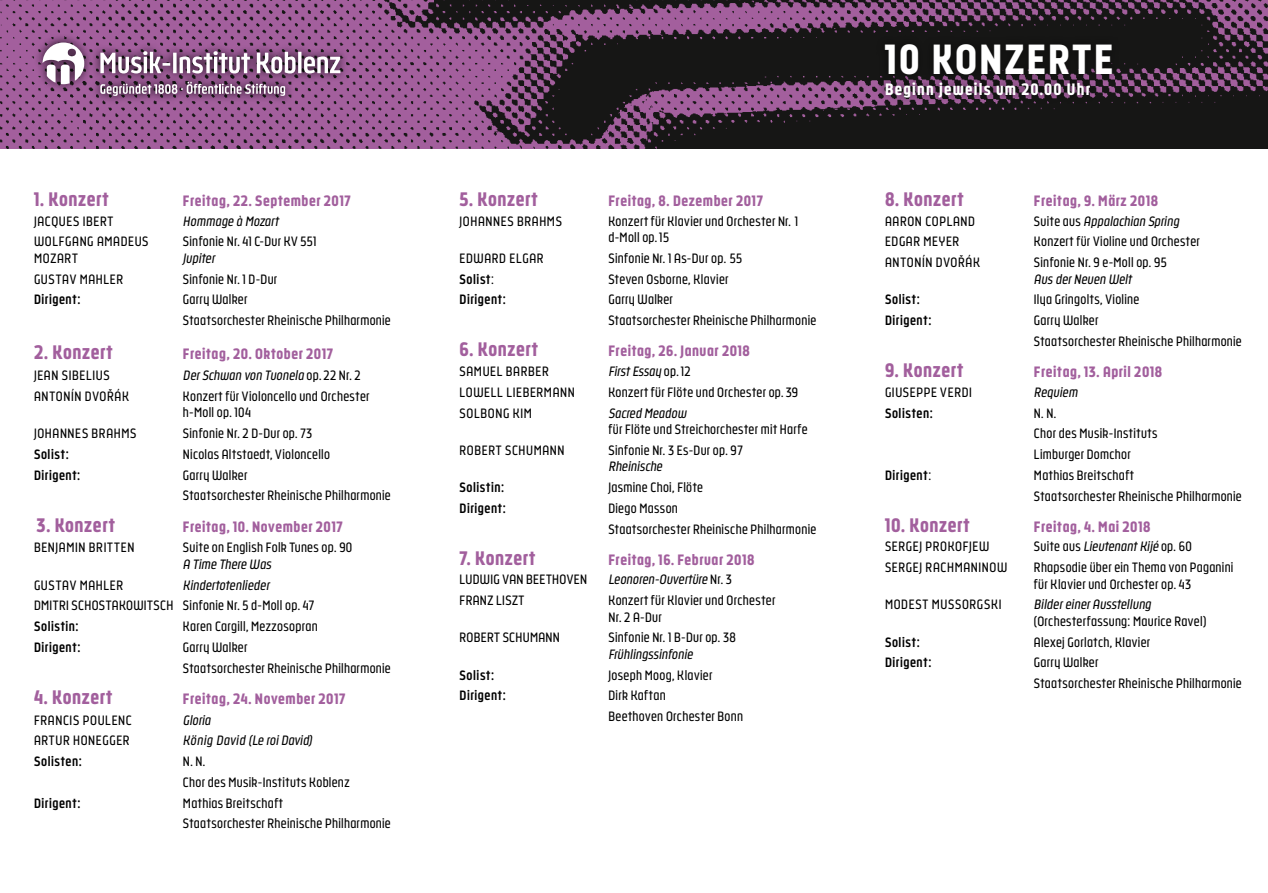
<style>
.page{position:relative;width:1268px;height:893px;background:#fff}
.page>*{position:absolute;margin:0;border:0;box-sizing:border-box;transform-origin:0 0}
.t1{font:900 42px "Styling";letter-spacing:.06em;color:#fff}
.t2{font:900 19.5px "Styling";letter-spacing:.03em;color:#a25f9d}
.t3{font:900 16.5px "Styling";letter-spacing:.075em;color:#fff}
.t4{font:900 15px "Styling";letter-spacing:.035em;color:#a25f9d}
.t5{font:13.5px/20.7px "Styling";letter-spacing:.03em;color:#000}
.t6{font:italic 13.5px "Styling";letter-spacing:.02em;color:#000}
.t7{font:700 13.5px "Styling";letter-spacing:.04em;color:#000}
.t8{font:13.5px "Styling";letter-spacing:.05em;color:#000}
.t9{font:13.5px "Styling";letter-spacing:.055em;color:#000}
.t10{font:italic 13.5px "Styling";color:#000}
.s1{font-style:normal}
.s2{font-weight:400}
</style>
<div class="page">
<img style="left:0;top:0;width:1267px;height:149px">
<div style="left:33px;top:33px;width:317px;height:72px;background:#000;opacity:.7"></div>
<svg style="left:100px;top:51px;width:240px;height:22px"></svg>
<svg style="left:100px;top:82px;width:185px;height:14px"></svg>
<svg style="left:43px;top:43px;width:41px;height:41px"></svg>
<div style="left:875px;top:35px;width:245px;height:72px;background:#000;opacity:.45"></div>
<h2 class="t2" style="left:34px;top:188px;width:76px">1. Konzert</h2>
<p class="t4" style="left:183px;top:192px;width:169px">Freitag, 22. September 2017</p>
<p class="t5" style="left:34px;top:211px;width:81px">JACQUES IBERT</p>
<p class="t6" style="left:183px;top:213px;width:97px">Hommage à Mozart</p>
<p class="t5" style="left:34px;top:232px;width:116px">WOLFGANG AMADEUS</p>
<p class="t5" style="left:183px;top:232px;width:135px">Sinfonie Nr. 41 C-Dur KV 551</p>
<p class="t5" style="left:34px;top:248px;width:45px">MOZART</p>
<p class="t6" style="left:183px;top:251px;width:33px">Jupiter</p>
<p class="t8" style="left:34px;top:271px;width:90px">GUSTAV MAHLER</p>
<p class="t5" style="left:183px;top:269px;width:96px">Sinfonie Nr. 1 D-Dur</p>
<p class="t7" style="left:34px;top:292px;width:48px">Dirigent:</p>
<p class="t5" style="left:183px;top:290px;width:209px">Garry Walker<br>Staatsorchester Rheinische Philharmonie</p>
<h2 class="t2" style="left:34px;top:341px;width:80px">2. Konzert</h2>
<p class="t4" style="left:183px;top:345px;width:151px">Freitag, 20. Oktober 2017</p>
<p class="t8" style="left:34px;top:368px;width:77px">JEAN SIBELIUS</p>
<p class="t6" style="left:183px;top:368px;width:179px">Der Schwan von Tuonela <span class="s1">op. 22 Nr. 2</span></p>
<p class="t5" style="left:34px;top:386px;width:96px">ANTONÍN DVOŘÁK</p>
<p class="t5" style="left:183px;top:388px;width:188px;line-height:16.5px">Konzert für Violoncello und Orchester h-Moll op. 104</p>
<p class="t5" style="left:34px;top:423px;width:104px">JOHANNES BRAHMS</p>
<p class="t5" style="left:183px;top:423px;width:131px">Sinfonie Nr. 2 D-Dur op. 73</p>
<p class="t7" style="left:34px;top:446px;width:36px">Solist:</p>
<p class="t5" style="left:183px;top:444px;width:148px">Nicolas Altstaedt, Violoncello</p>
<p class="t7" style="left:34px;top:467px;width:48px">Dirigent:</p>
<p class="t5" style="left:183px;top:465px;width:209px">Garry Walker<br>Staatsorchester Rheinische Philharmonie</p>
<h2 class="t2" style="left:37px;top:513px;width:80px">3. Konzert</h2>
<p class="t4" style="left:183px;top:517px;width:161px">Freitag, 10. November 2017</p>
<p class="t8" style="left:34px;top:540px;width:102px">BENJAMIN BRITTEN</p>
<p class="t5" style="left:183px;top:537px;width:171px">Suite on English Folk Tunes op. 90</p>
<p class="t6" style="left:183px;top:556px;width:90px">A Time There Was</p>
<p class="t8" style="left:34px;top:577px;width:90px">GUSTAV MAHLER</p>
<p class="t6" style="left:183px;top:577px;width:88px">Kindertotenlieder</p>
<p class="t5" style="left:34px;top:595px;width:281px">DMITRI SCHOSTAKOWITSCH Sinfonie Nr. 5 d-Moll op. 47</p>
<p class="t7" style="left:34px;top:619px;width:46px">Solistin:</p>
<p class="t5" style="left:183px;top:616px;width:136px">Karen Cargill, Mezzosopran</p>
<p class="t7" style="left:34px;top:639px;width:48px">Dirigent:</p>
<p class="t5" style="left:183px;top:637px;width:209px">Garry Walker<br>Staatsorchester Rheinische Philharmonie</p>
<h2 class="t2" style="left:34px;top:685px;width:80px">4. Konzert</h2>
<p class="t4" style="left:183px;top:690px;width:164px">Freitag, 24. November 2017</p>
<p class="t9" style="left:34px;top:712px;width:99px">FRANCIS POULENC</p>
<p class="t6" style="left:183px;top:712px;width:29px">Gloria</p>
<p class="t5" style="left:34px;top:730px;width:97px">ARTUR HONEGGER</p>
<p class="t6" style="left:183px;top:733px;width:130px">König David (Le roi David)</p>
<p class="t7" style="left:34px;top:753px;width:49px">Solisten:</p>
<p class="t5" style="left:183px;top:751px;width:168px">N. N.<br>Chor des Musik-Instituts Koblenz</p>
<p class="t7" style="left:34px;top:795px;width:48px">Dirigent:</p>
<p class="t5" style="left:183px;top:793px;width:209px">Mathias Breitschaft<br>Staatsorchester Rheinische Philharmonie</p>
<h2 class="t2" style="left:459px;top:188px;width:80px">5. Konzert</h2>
<p class="t4" style="left:608px;top:192px;width:156px">Freitag, 8. Dezember 2017</p>
<p class="t5" style="left:459px;top:211px;width:104px">JOHANNES BRAHMS</p>
<p class="t5" style="left:608px;top:213px;width:191px;line-height:16.5px">Konzert für Klavier und Orchester Nr. 1 d-Moll op. 15</p>
<p class="t8" style="left:459px;top:251px;width:85px">EDWARD ELGAR</p>
<p class="t5" style="left:608px;top:248px;width:135px">Sinfonie Nr. 1 As-Dur op. 55</p>
<p class="t7" style="left:459px;top:271px;width:36px">Solist<span class="s2">:</span></p>
<p class="t5" style="left:608px;top:269px;width:121px">Steven Osborne, Klavier</p>
<p class="t7" style="left:459px;top:292px;width:48px">Dirigent:</p>
<p class="t5" style="left:608px;top:290px;width:209px">Garry Walker<br>Staatsorchester Rheinische Philharmonie</p>
<h2 class="t2" style="left:459px;top:338px;width:80px">6. Konzert</h2>
<p class="t4" style="left:608px;top:342px;width:143px">Freitag, 26. Januar 2018</p>
<p class="t8" style="left:459px;top:364px;width:91px">SAMUEL BARBER</p>
<p class="t10" style="left:608px;top:364px;width:84px">First Essay <span class="s1">op. 12</span></p>
<p class="t8" style="left:459px;top:384px;width:117px">LOWELL LIEBERMANN</p>
<p class="t5" style="left:608px;top:382px;width:191px">Konzert für Flöte und Orchester op. 39</p>
<p class="t8" style="left:459px;top:405px;width:74px">SOLBONG KIM</p>
<p class="t6" style="left:608px;top:405px;width:79px">Sacred Meadow</p>
<p class="t5" style="left:608px;top:419px;width:200px">für Flöte und Streichorchester mit Harfe</p>
<p class="t8" style="left:459px;top:442px;width:106px">ROBERT SCHUMANN</p>
<p class="t5" style="left:608px;top:440px;width:136px">Sinfonie Nr. 3 Es-Dur op. 97</p>
<p class="t6" style="left:608px;top:459px;width:55px">Rheinische</p>
<p class="t7" style="left:459px;top:479px;width:46px">Solistin:</p>
<p class="t5" style="left:608px;top:477px;width:96px">Jasmine Choi, Flöte</p>
<p class="t7" style="left:459px;top:500px;width:48px">Dirigent:</p>
<p class="t5" style="left:608px;top:498px;width:209px">Diego Masson<br>Staatsorchester Rheinische Philharmonie</p>
<h2 class="t2" style="left:459px;top:546px;width:77px">7. Konzert</h2>
<p class="t4" style="left:608px;top:551px;width:147px">Freitag, 16. Februar 2018</p>
<p class="t5" style="left:459px;top:570px;width:129px">LUDWIG VAN BEETHOVEN</p>
<p class="t6" style="left:608px;top:572px;width:125px">Leonoren-Ouvertüre <span class="s1">Nr. 3</span></p>
<p class="t5" style="left:459px;top:590px;width:66px">FRANZ LISZT</p>
<p class="t5" style="left:608px;top:592px;width:168px;line-height:16.5px">Konzert für Klavier und Orchester<br>Nr. 2 A-Dur</p>
<p class="t5" style="left:459px;top:628px;width:102px">ROBERT SCHUMANN</p>
<p class="t5" style="left:608px;top:628px;width:129px">Sinfonie Nr. 1 B-Dur op. 38</p>
<p class="t6" style="left:608px;top:647px;width:86px">Frühlingssinfonie</p>
<p class="t7" style="left:459px;top:667px;width:36px">Solist:</p>
<p class="t5" style="left:608px;top:665px;width:105px">Joseph Moog, Klavier</p>
<p class="t7" style="left:459px;top:688px;width:48px">Dirigent:</p>
<p class="t5" style="left:608px;top:686px;width:136px">Dirk Kaftan<br>Beethoven Orchester Bonn</p>
<h1 class="t1" style="left:884px;top:35px;width:229px">10 KONZERTE</h1>
<p class="t3" style="left:884px;top:80px;width:207px">Beginn jeweils um 20.00 Uhr</p>
<h2 class="t2" style="left:884px;top:188px;width:80px">8. Konzert</h2>
<p class="t4" style="left:1033px;top:192px;width:126px">Freitag, 9. März 2018</p>
<p class="t5" style="left:884px;top:211px;width:91px">AARON COPLAND</p>
<p class="t6" style="left:1033px;top:213px;width:146px"><span class="s1">Suite aus</span> Appalachian Spring</p>
<p class="t8" style="left:884px;top:234px;width:76px">EDGAR MEYER</p>
<p class="t5" style="left:1033px;top:232px;width:167px">Konzert für Violine und Orchester</p>
<p class="t5" style="left:884px;top:252px;width:96px">ANTONÍN DVOŘÁK</p>
<p class="t5" style="left:1033px;top:252px;width:134px">Sinfonie Nr. 9 e-Moll op. 95</p>
<p class="t6" style="left:1033px;top:271px;width:99px">Aus der Neuen Welt</p>
<p class="t7" style="left:884px;top:292px;width:36px">Solist:</p>
<p class="t5" style="left:1033px;top:290px;width:107px">Ilya Gringolts, Violine</p>
<p class="t7" style="left:884px;top:313px;width:48px">Dirigent:</p>
<p class="t5" style="left:1033px;top:310px;width:209px">Garry Walker<br>Staatsorchester Rheinische Philharmonie</p>
<h2 class="t2" style="left:884px;top:359px;width:80px">9. Konzert</h2>
<p class="t4" style="left:1033px;top:363px;width:130px">Freitag, 13. April 2018</p>
<p class="t8" style="left:884px;top:384px;width:88px">GIUSEPPE VERDI</p>
<p class="t6" style="left:1033px;top:384px;width:45px">Requiem</p>
<p class="t7" style="left:884px;top:405px;width:49px">Solisten:</p>
<p class="t5" style="left:1033px;top:403px;width:125px">N. N.<br>Chor des Musik-Instituts<br>Limburger Domchor</p>
<p class="t7" style="left:884px;top:467px;width:48px">Dirigent<span class="s2">:</span></p>
<p class="t5" style="left:1033px;top:465px;width:209px">Mathias Breitschaft<br>Staatsorchester Rheinische Philharmonie</p>
<h2 class="t2" style="left:884px;top:513px;width:86px">10. Konzert</h2>
<p class="t4" style="left:1033px;top:518px;width:118px">Freitag, 4. Mai 2018</p>
<p class="t8" style="left:884px;top:539px;width:106px">SERGEJ PROKOFJEW</p>
<p class="t6" style="left:1033px;top:539px;width:159px"><span class="s1">Suite aus</span> Lieutenant Kijé <span class="s1">op. 60</span></p>
<p class="t5" style="left:884px;top:557px;width:124px">SERGEJ RACHMANINOW</p>
<p class="t5" style="left:1033px;top:559px;width:201px;line-height:16.5px">Rhapsodie über ein Thema von Paganini für Klavier und Orchester op. 43</p>
<p class="t9" style="left:884px;top:597px;width:118px">MODEST MUSSORGSKI</p>
<p class="t6" style="left:1033px;top:597px;width:118px">Bilder einer Ausstellung</p>
<p class="t5" style="left:1033px;top:611px;width:174px">(Orchesterfassung: Maurice Ravel)</p>
<p class="t7" style="left:884px;top:634px;width:36px">Solist:</p>
<p class="t5" style="left:1033px;top:632px;width:118px">Alexej Gorlatch, Klavier</p>
<p class="t7" style="left:884px;top:655px;width:48px">Dirigent:</p>
<p class="t5" style="left:1033px;top:653px;width:209px">Garry Walker<br>Staatsorchester Rheinische Philharmonie</p>
</div>
